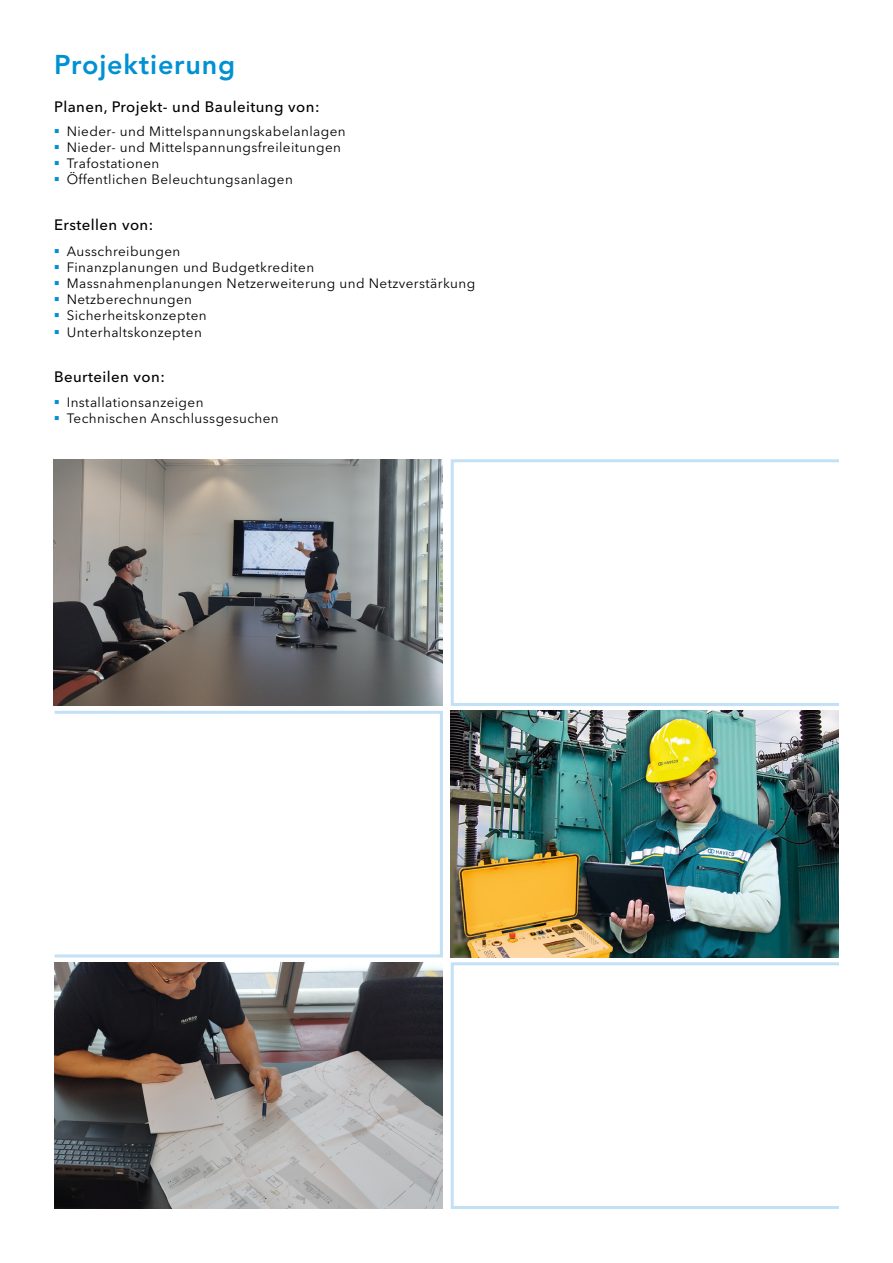
<style>
.page{position:relative;width:893px;height:1263px;background:#fff}
.page>*{position:absolute;margin:0;border:0;box-sizing:border-box;transform-origin:0 0}
.t1{font:800 27px "Avenir LT Std";letter-spacing:.03em;color:#0091d3}
.t2{font:500 15px "Avenir Next W1 G";letter-spacing:.03em;color:#000}
.t3{font:13.5px/16.2px "Avenir Next W1 G";letter-spacing:.03em;color:#000}
</style>
<div class="page">
<div style="left:451px;top:459px;width:389px;height:247px;border:3px solid #c2e0f6"></div>
<div style="left:451px;top:962px;width:389px;height:247px;border:3px solid #c2e0f6"></div>
<div style="left:53px;top:711px;width:390px;height:246px;border:3px solid #c2e0f6"></div>
<img style="left:54px;top:962px;width:389px;height:247px">
<img style="left:53px;top:459px;width:390px;height:247px">
<img style="left:451px;top:711px;width:388px;height:246px">
<h1 class="t1" style="left:54px;top:49px;width:183px">Projektierung</h1>
<p class="t2" style="left:54px;top:97px;width:267px">Planen, Projekt- und Bauleitung von:</p>
<p class="t3" style="left:67px;top:123px;width:281px">Nieder- und Mittelspannungskabelanlagen Nieder- und Mittelspannungsfreileitungen Trafostationen<br>Öffentlichen Beleuchtungsanlagen</p>
<p class="t2" style="left:54px;top:216px;width:101px">Erstellen von:</p>
<p class="t3" style="left:67px;top:243px;width:410px">Ausschreibungen<br>Finanzplanungen und Budgetkrediten<br>Massnahmenplanungen Netzerweiterung und Netzverstärkung<br>Netzberechnungen<br>Sicherheitskonzepten<br>Unterhaltskonzepten</p>
<p class="t2" style="left:54px;top:367px;width:112px">Beurteilen von:</p>
<p class="t3" style="left:67px;top:394px;width:214px">Installationsanzeigen<br>Technischen Anschlussgesuchen</p>
</div>
